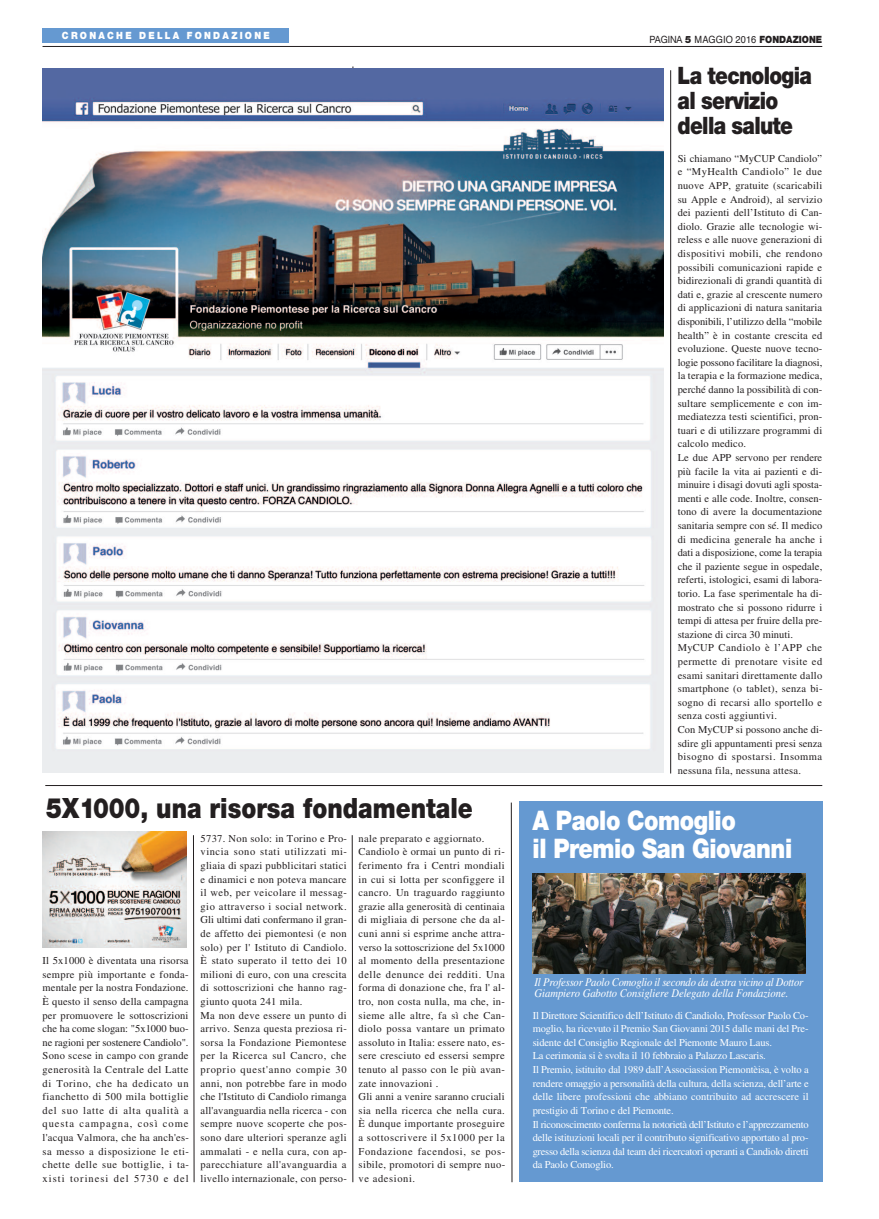
<style>
.page{position:relative;width:879px;height:1219px;background:#fff}
.page>*{position:absolute;margin:0;border:0;box-sizing:border-box;transform-origin:0 0}
.t1{font:900 28px "Helvetica Neue";color:#231f20;scale:.85 1}
.t2{font:900 27px/28px "Helvetica Neue";letter-spacing:-.02em;color:#fff;scale:.85 1}
.t3{font:900 24px/25px "Helvetica Neue";letter-spacing:-.035em;color:#231f20;scale:.85 1}
.t4{font:italic 11.8px/11.2px "Times";letter-spacing:-.01em;color:#fff;scale:.9 1}
.t5{font:10.5px/13.6px "Times";letter-spacing:.025em;color:#231f20}
.t6{font:10.5px/13.6px "Times";letter-spacing:-.015em;color:#fff}
.t7{font:900 10px "Helvetica Neue";color:#231f20;scale:.92 1}
.t8{font:900 10px "Helvetica Neue";letter-spacing:.25em;color:#fff;scale:.9 1}
.s1{font-weight:400}
.s2{font-family:"Helvetica";font-weight:400}
</style>
<div class="page">
<div style="left:519px;top:802px;width:303px;height:380px;background:#6599d1"></div>
<hr style="left:43px;top:46px;width:779px;height:1px;background:#231f20">
<div style="left:43px;top:28px;width:246px;height:15px;background:#6599d1"></div>
<hr style="left:353px;top:66px;width:1px;height:640px;background:#231f20">
<hr style="left:670px;top:70px;width:1px;height:703px;background:#231f20">
<img style="left:43px;top:68px;width:620px;height:704px">
<hr style="left:45px;top:785px;width:777px;height:1px;background:#231f20">
<img style="left:533px;top:873px;width:273px;height:101px">
<img style="left:43px;top:831px;width:143px;height:116px">
<svg style="left:193px;top:835px;width:1px;height:347px"></svg>
<svg style="left:352px;top:835px;width:1px;height:347px"></svg>
<svg style="left:511px;top:802px;width:1px;height:380px"></svg>
<p class="t8" style="left:62px;top:32px;width:232px">CRONACHE DELLA FONDAZIONE</p>
<h1 class="t1" style="left:46px;top:798px;width:503px">5X1000, una risorsa fondamentale</h1>
<p class="t5" style="left:43px;top:955px;width:148px;text-align:justify">Il 5x1000 è diventata una risorsa sempre più importante e fonda&shy;mentale per la nostra Fondazione.<br>È questo il senso della campagna per promuovere le sottoscrizioni che ha come slogan: "5x1000 buo&shy;ne ragioni per sostenere Candiolo".<br>Sono scese in campo con grande generosità la Centrale del Latte di Torino, che ha dedicato un fianchetto di 500 mila bottiglie del suo latte di alta qualità a questa campagna, così come l'acqua Valmora, che ha anch'es&shy;sa messo a disposizione le eti&shy;chette delle sue bottiglie, i ta&shy;xisti torinesi del 5730 e del</p>
<p class="t5" style="left:201px;top:833px;width:148px">5737. Non solo: in Torino e Pro&shy;vincia sono stati utilizzati mi&shy;gliaia di spazi pubblicitari statici e dinamici e non poteva mancare il web, per veicolare il messag&shy;gio attraverso i social network.<br>Gli ultimi dati confermano il gran&shy;de affetto dei piemontesi (e non solo) per l' Istituto di Candiolo.<br>È stato superato il tetto dei 10 milioni di euro, con una crescita di sottoscrizioni che hanno rag&shy;giunto quota 241 mila.<br>Ma non deve essere un punto di arrivo. Senza questa preziosa ri&shy;sorsa la Fondazione Piemontese per la Ricerca sul Cancro, che proprio quest'anno compie 30 anni, non potrebbe fare in modo che l'Istituto di Candiolo rimanga all'avanguardia nella ricerca - con sempre nuove scoperte che pos&shy;sono dare ulteriori speranze agli ammalati - e nella cura, con ap&shy;parecchiature all'avanguardia a livello internazionale, con perso-</p>
<p class="t5" style="left:359px;top:833px;width:148px">nale preparato e aggiornato.<br>Candiolo è ormai un punto di ri&shy;ferimento fra i Centri mondiali in cui si lotta per sconfiggere il cancro. Un traguardo raggiunto grazie alla generosità di centinaia di migliaia di persone che da al&shy;cuni anni si esprime anche attra&shy;verso la sottoscrizione del 5x1000 al momento della presentazione delle denunce dei redditi. Una forma di donazione che, fra l' al&shy;tro, non costa nulla, ma che, in&shy;sieme alle altre, fa sì che Can&shy;diolo possa vantare un primato assoluto in Italia: essere nato, es&shy;sere cresciuto ed essersi sempre tenuto al passo con le più avan&shy;zate innovazioni .<br>Gli anni a venire saranno cruciali sia nella ricerca che nella cura.<br>È dunque importante proseguire a sottoscrivere il 5x1000 per la<br>Fondazione facendosi, se pos&shy;sibile, promotori di sempre nuo&shy;ve adesioni.</p>
<p class="t7" style="left:649px;top:36px;width:189px"><span class="s1">PAGINA</span> 5 <span class="s2">MAGGIO 2016</span> FONDAZIONE</p>
<h3 class="t3" style="left:677px;top:65px;width:159px">La tecnologia al servizio della salute</h3>
<p class="t5" style="left:677px;top:153px;width:146px">Si chiamano “MyCUP Candiolo” e “MyHealth Candiolo” le due nuove APP, gratuite (scaricabili su Apple e Android), al servizio dei pazienti dell’Istituto di Can&shy;diolo. Grazie alle tecnologie wi&shy;reless e alle nuove generazioni di dispositivi mobili, che rendono possibili comunicazioni rapide e bidirezionali di grandi quantità di dati e, grazie al crescente numero di applicazioni di natura sanitaria disponibili, l’utilizzo della “mobile health” è in costante crescita ed evoluzione. Queste nuove tecno&shy;logie possono facilitare la diagnosi, la terapia e la formazione medica, perché danno la possibilità di con&shy;sultare semplicemente e con im&shy;mediatezza testi scientifici, pron&shy;tuari e di utilizzare programmi di calcolo medico.<br>Le due APP servono per rendere più facile la vita ai pazienti e di&shy;minuire i disagi dovuti agli sposta&shy;menti e alle code. Inoltre, consen&shy;tono di avere la documentazione sanitaria sempre con sé. Il medico di medicina generale ha anche i dati a disposizione, come la terapia che il paziente segue in ospedale, referti, istologici, esami di labora&shy;torio. La fase sperimentale ha di&shy;mostrato che si possono ridurre i tempi di attesa per fruire della pre&shy;stazione di circa 30 minuti.<br>MyCUP Candiolo è l’APP che permette di prenotare visite ed esami sanitari direttamente dallo smartphone (o tablet), senza bi&shy;sogno di recarsi allo sportello e senza costi aggiuntivi.<br>Con MyCUP si possono anche di&shy;sdire gli appuntamenti presi senza bisogno di spostarsi. Insomma nessuna fila, nessuna attesa.</p>
<h2 class="t2" style="left:533px;top:808px;width:307px">A Paolo Comoglio<br>il Premio San Giovanni</h2>
<p class="t4" style="left:534px;top:977px;width:300px">Il Professor Paolo Comoglio il secondo da destra vicino al Dottor<br>Giampiero Gabotto Consigliere Delegato della Fondazione.</p>
<p class="t6" style="left:533px;top:1009px;width:277px">Il Direttore Scientifico dell’Istituto di Candiolo, Professor Paolo Co&shy;moglio, ha ricevuto il Premio San Giovanni 2015 dalle mani del Pre&shy;sidente del Consiglio Regionale del Piemonte Mauro Laus.<br>La cerimonia si è svolta il 10 febbraio a Palazzo Lascaris.<br>Il Premio, istituito dal 1989 dall’Associassion Piemontèisa, è volto a rendere omaggio a personalità della cultura, della scienza, dell’arte e delle libere professioni che abbiano contribuito ad accrescere il prestigio di Torino e del Piemonte.<br>Il riconoscimento conferma la notorietà dell’Istituto e l’apprezzamento delle istituzioni locali per il contributo significativo apportato al pro&shy;gresso della scienza dal team dei ricercatori operanti a Candiolo diretti da Paolo Comoglio.</p>
</div>
